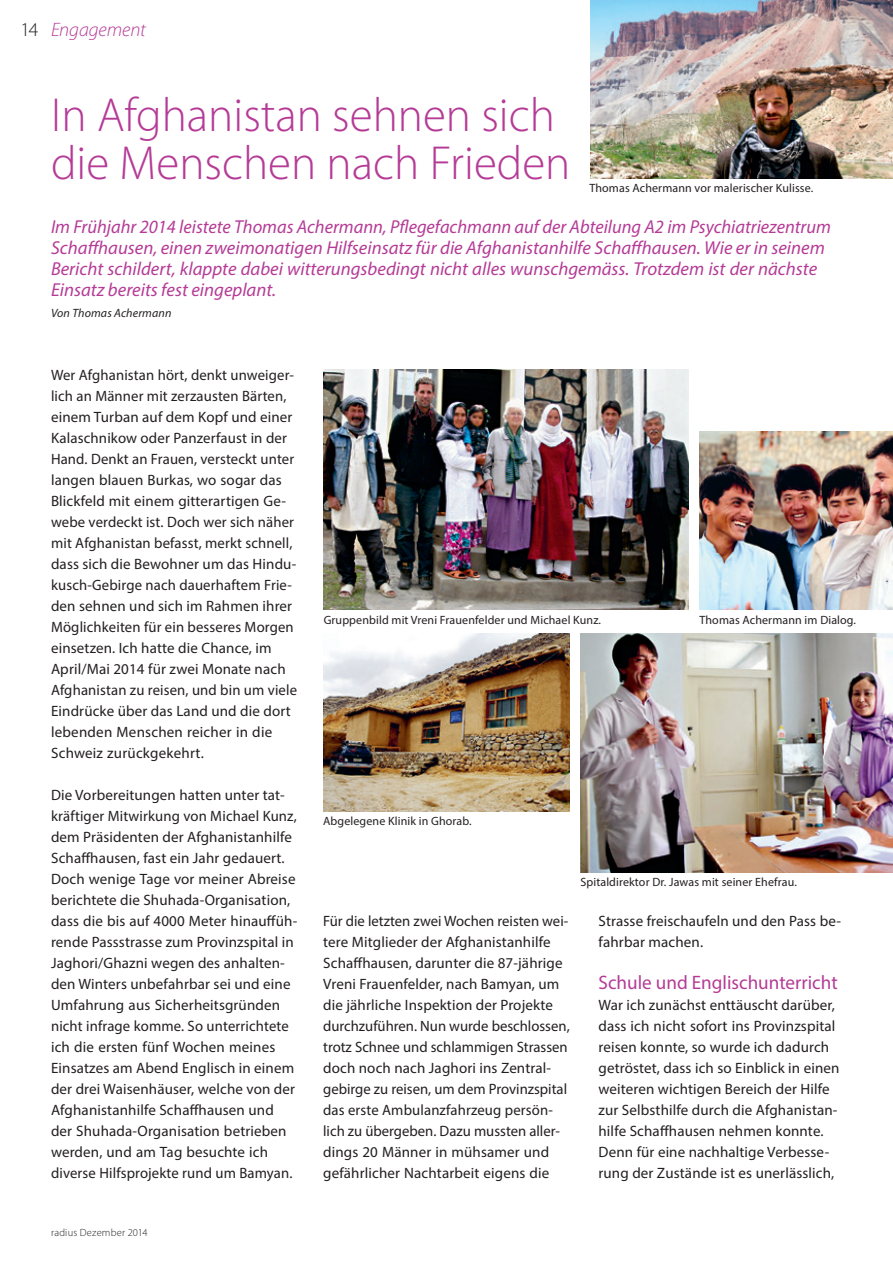
<style>
.page{position:relative;width:893px;height:1263px;background:#fff}
.page>*{position:absolute;margin:0;border:0;box-sizing:border-box;transform-origin:0 0}
.t1{font:300 48px/48px "Myriad Pro";color:#b53b96}
.t2{font:19.5px "Myriad Pro";color:#b53b96}
.t3{font:italic 300 19.5px "Myriad Pro";letter-spacing:-.005em;color:#b53b96}
.t4{font:300 19.5px "Myriad Pro";color:#231f20}
.t5{font:italic 18.75px/21px "Myriad Pro";color:#b53b96}
.t6{font:15px/21px "Myriad Pro";letter-spacing:.01em;color:#231f20}
.t7{font:12px "Myriad Pro";letter-spacing:.01em;color:#231f20}
.t8{font:italic 12px "Myriad Pro";letter-spacing:.01em;color:#231f20}
.t9{font:300 10.5px "Myriad Pro";letter-spacing:.02em;color:#231f20}
</style>
<div class="page">
<img style="left:323px;top:633px;width:247px;height:178px">
<img style="left:580px;top:633px;width:313px;height:240px">
<img style="left:699px;top:431px;width:194px;height:178px">
<img style="left:323px;top:370px;width:366px;height:239px">
<img style="left:590px;top:0;width:303px;height:179px">
<h2 class="t4" style="left:20px;top:18px;width:19px">14</h2>
<h2 class="t3" style="left:51px;top:18px;width:96px">Engagement</h2>
<h1 class="t1" style="left:51px;top:90px;width:521px">In Afghanistan sehnen sich die Menschen nach Frieden</h1>
<p class="t7" style="left:589px;top:181px;width:225px">Thomas Achermann vor malerischer Kulisse.</p>
<p class="t5" style="left:51px;top:216px;width:781px">Im Frühjahr 2014 leistete Thomas Achermann, Pflegefachmann auf der Abteilung A2 im Psychiatriezentrum Schaffhausen, einen zweimonatigen Hilfseinsatz für die Afghanistanhilfe Schaffhausen. Wie er in seinem Bericht schildert, klappte dabei witterungsbedingt nicht alles wunschgemäss. Trotzdem ist der nächste Einsatz bereits fest eingeplant.</p>
<p class="t8" style="left:51px;top:305px;width:122px">Von Thomas Achermann</p>
<p class="t6" style="left:51px;top:364px;width:248px">Wer Afghanistan hört, denkt unweiger&shy;lich an Männer mit zerzausten Bärten, einem Turban auf dem Kopf und einer Kalaschnikow oder Panzerfaust in der Hand. Denkt an Frauen, versteckt unter langen blauen Burkas, wo sogar das Blickfeld mit einem gitterartigen Ge&shy;webe verdeckt ist. Doch wer sich näher mit Afghanistan befasst, merkt schnell, dass sich die Bewohner um das Hindu&shy;kusch-Gebirge nach dauerhaftem Frie&shy;den sehnen und sich im Rahmen ihrer Möglichkeiten für ein besseres Morgen einsetzen. Ich hatte die Chance, im April/Mai 2014 für zwei Monate nach Afghanistan zu reisen, und bin um viele Eindrücke über das Land und die dort lebenden Menschen reicher in die Schweiz zurückgekehrt.</p>
<p class="t6" style="left:51px;top:784px;width:248px">Die Vorbereitungen hatten unter tat&shy;kräftiger Mitwirkung von Michael Kunz, dem Präsidenten der Afghanistanhilfe Schaffhausen, fast ein Jahr gedauert.<br>Doch wenige Tage vor meiner Abreise berichtete die Shuhada-Organisation, dass die bis auf 4000 Meter hinauffüh&shy;rende Passstrasse zum Provinzspital in Jaghori/Ghazni wegen des anhalten&shy;den Winters unbefahrbar sei und eine Umfahrung aus Sicherheitsgründen nicht infrage komme. So unterrichtete ich die ersten fünf Wochen meines Einsatzes am Abend Englisch in einem der drei Waisenhäuser, welche von der Afghanistanhilfe Schaffhausen und der Shuhada-Organisation betrieben werden, und am Tag besuchte ich diverse Hilfsprojekte rund um Bamyan.</p>
<p class="t9" style="left:51px;top:1226px;width:98px">radius Dezember 2014</p>
<p class="t7" style="left:324px;top:613px;width:279px">Gruppenbild mit Vreni Frauenfelder und Michael Kunz.</p>
<p class="t7" style="left:323px;top:813px;width:150px">Abgelegene Klinik in Ghorab.</p>
<p class="t7" style="left:699px;top:613px;width:158px">Thomas Achermann im Dialog.</p>
<p class="t7" style="left:580px;top:875px;width:218px">Spitaldirektor Dr. Jawas mit seiner Ehefrau.</p>
<p class="t6" style="left:323px;top:910px;width:248px">Für die letzten zwei Wochen reisten wei&shy;tere Mitglieder der Afghanistanhilfe Schaffhausen, darunter die 87-jährige Vreni Frauenfelder, nach Bamyan, um die jährliche Inspektion der Projekte durchzuführen. Nun wurde beschlossen, trotz Schnee und schlammigen Strassen doch noch nach Jaghori ins Zentral&shy;gebirge zu reisen, um dem Provinzspital das erste Ambulanzfahrzeug persön&shy;lich zu übergeben. Dazu mussten aller&shy;dings 20 Männer in mühsamer und gefährlicher Nachtarbeit eigens die</p>
<p class="t6" style="left:598px;top:910px;width:244px">Strasse freischaufeln und den Pass be&shy;fahrbar machen.</p>
<h2 class="t2" style="left:598px;top:970px;width:241px">Schule und Englischunterricht</h2>
<p class="t6" style="left:598px;top:994px;width:243px">War ich zunächst enttäuscht darüber, dass ich nicht sofort ins Provinzspital reisen konnte, so wurde ich dadurch getröstet, dass ich so Einblick in einen weiteren wichtigen Bereich der Hilfe zur Selbsthilfe durch die Afghanistan&shy;hilfe Schaffhausen nehmen konnte.<br>Denn für eine nachhaltige Verbesse&shy;rung der Zustände ist es unerlässlich,</p>
</div>
